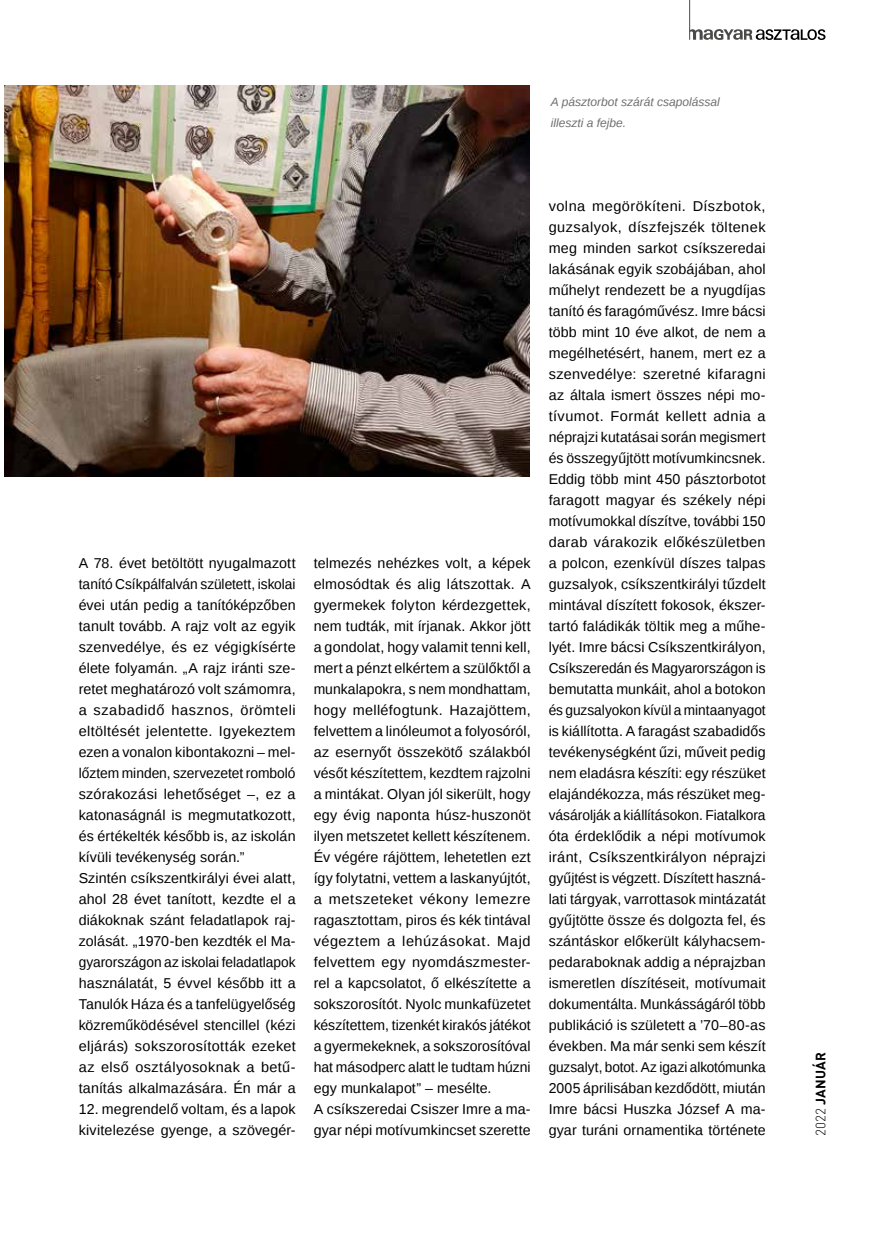
<style>
.page{position:relative;width:872px;height:1242px;background:#fff}
.page>*{position:absolute;margin:0;border:0;box-sizing:border-box;transform-origin:0 0}
.t1{font:14.25px/21px "Liberation Sans";letter-spacing:.01em;color:#000}
.t2{font:700 13.5px "DIN Pro";letter-spacing:.01em;color:#000}
.t3{font:italic 12px/21px "Liberation Sans";color:#706f6f}
.s1{font-weight:300}
</style>
<div class="page">
<svg style="left:690px;top:29px;width:135px;height:11px"></svg>
<hr style="left:689px;top:0;width:1px;height:40px;background:#4a4a49">
<img style="left:4px;top:85px;width:525px;height:392px">
<p class="t3" style="left:551px;top:91px;width:170px">A pásztorbot szárát csapolással illeszti a fejbe.</p>
<p class="t1" style="left:79px;top:553px;width:218px">A 78. évet betöltött nyugalmazott tanító Csíkpálfalván született, iskolai évei után pedig a tanítóképzőben tanult tovább. A rajz volt az egyik szenvedélye, és ez végigkísérte élete folyamán. „A rajz iránti sze&shy;retet meghatározó volt számomra, a szabadidő hasznos, örömteli eltöltését jelentette. Igyekeztem ezen a vonalon kibontakozni – mel&shy;lőztem minden, szervezetet romboló szórakozási lehetőséget –, ez a katonaságnál is megmutatkozott, és értékelték később is, az iskolán kívüli tevékenység során.” Szintén csíkszentkirályi évei alatt, ahol 28 évet tanított, kezdte el a diákoknak szánt feladatlapok raj&shy;zolását. „1970-ben kezdték el Ma&shy;gyarországon az iskolai feladatlapok használatát, 5 évvel később itt a Tanulók Háza és a tanfelügyelőség közreműködésével stencillel (kézi eljárás) sokszorosították ezeket az első osztályosoknak a betű&shy;tanítás alkalmazására. Én már a</p>
<p class="t1" style="left:79px;top:1099px;width:218px">12. megrendelő voltam, és a lapok kivitelezése gyenge, a szövegér-</p>
<p class="t1" style="left:314px;top:553px;width:218px">telmezés nehézkes volt, a képek elmosódtak és alig látszottak. A gyermekek folyton kérdezgettek, nem tudták, mit írjanak. Akkor jött a gondolat, hogy valamit tenni kell, mert a pénzt elkértem a szülőktől a munkalapokra, s nem mondhattam, hogy melléfogtunk. Hazajöttem, felvettem a linóleumot a folyosóról, az esernyőt összekötő szálakból vésőt készítettem, kezdtem rajzolni a mintákat. Olyan jól sikerült, hogy egy évig naponta húsz-huszonöt ilyen metszetet kellett készítenem.<br>Év végére rájöttem, lehetetlen ezt így folytatni, vettem a laskanyújtót, a metszeteket vékony lemezre ragasztottam, piros és kék tintával végeztem a lehúzásokat. Majd felvettem egy nyomdászmester&shy;rel a kapcsolatot, ő elkészítette a sokszorosítót. Nyolc munkafüzetet készítettem, tizenkét kirakós játékot a gyermekeknek, a sokszorosítóval hat másodperc alatt le tudtam húzni egy munkalapot” – mesélte.<br>A csíkszeredai Csiszer Imre a ma&shy;gyar népi motívumkincset szerette</p>
<p class="t1" style="left:548px;top:196px;width:218px;text-align:justify">volna megörökíteni. Díszbotok, guzsalyok, díszfejszék töltenek meg minden sarkot csíkszeredai lakásának egyik szobájában, ahol műhelyt rendezett be a nyugdíjas tanító és faragóművész. Imre bácsi több mint 10 éve alkot, de nem a megélhetésért, hanem, mert ez a szenvedélye: szeretné kifaragni az általa ismert összes népi mo&shy;tívumot. Formát kellett adnia a néprajzi kutatásai során megismert és összegyűjtött motívumkincsnek.<br>Eddig több mint 450 pásztorbotot faragott magyar és székely népi motívumokkal díszítve, további 150 darab várakozik előkészületben a polcon, ezenkívül díszes talpas guzsalyok, csíkszentkirályi tűzdelt mintával díszített fokosok, ékszer&shy;tartó faládikák töltik meg a műhe&shy;lyét. Imre bácsi Csíkszentkirályon, Csíkszeredán és Magyarországon is bemutatta munkáit, ahol a botokon és guzsalyokon kívül a mintaanyagot is kiállította. A faragást szabadidős tevékenységként űzi, műveit pedig nem eladásra készíti: egy részüket elajándékozza, más részüket meg&shy;vásárolják a kiállításokon. Fiatalkora óta érdeklődik a népi motívumok iránt, Csíkszentkirályon néprajzi gyűjtést is végzett. Díszített haszná&shy;lati tárgyak, varrottasok mintázatát gyűjtötte össze és dolgozta fel, és szántáskor előkerült kályhacsem&shy;pedaraboknak addig a néprajzban ismeretlen díszítéseit, motívumait dokumentálta. Munkásságáról több publikáció is született a ’70–80-as években. Ma már senki sem készít guzsalyt, botot. Az igazi alkotómunka 2005 áprilisában kezdődött, miután Imre bácsi Huszka József A ma&shy;gyar turáni ornamentika története</p>
<p class="t2" style="left:811px;top:1135px;width:85px;rotate:-90deg"><span class="s1">2022</span> JANUÁR</p>
</div>
